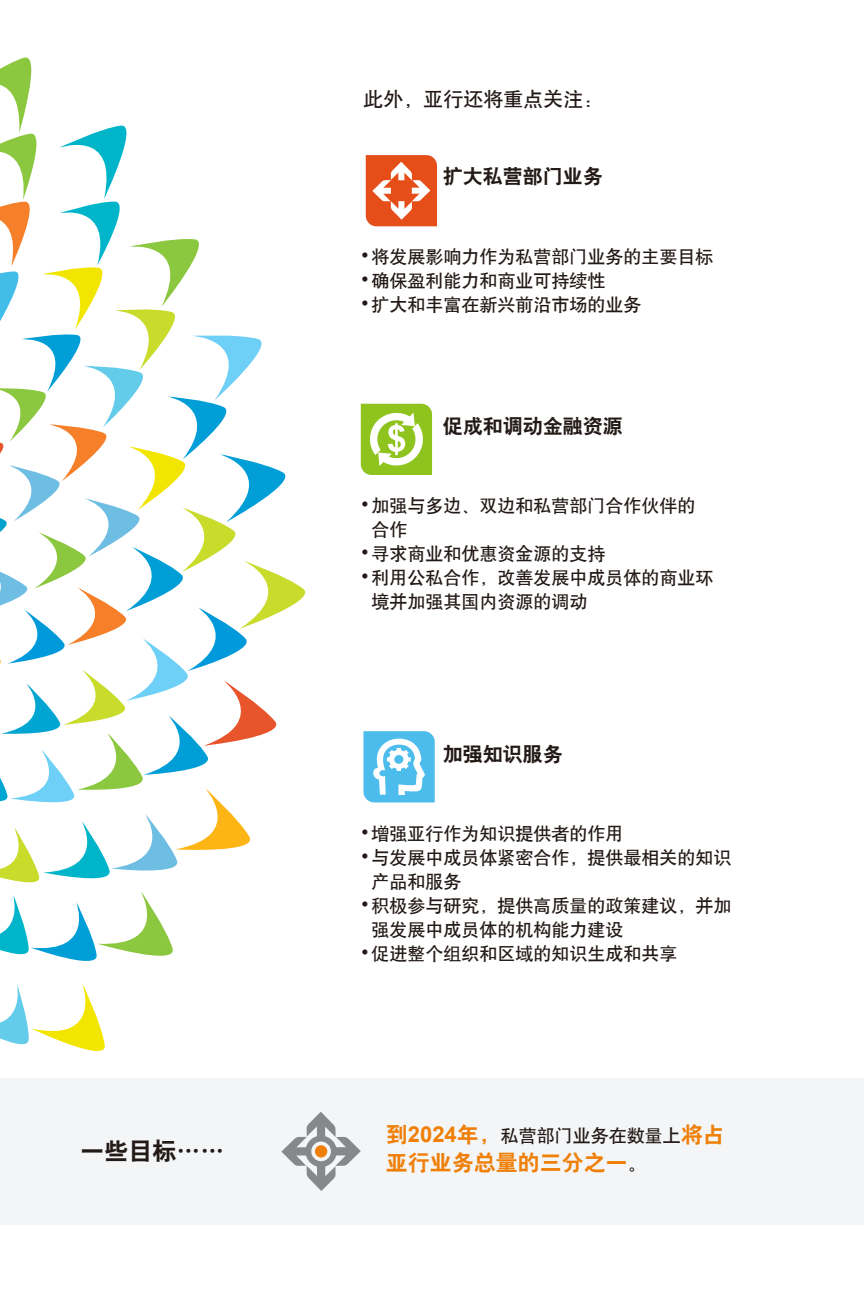
<style>
.page{position:relative;width:864px;height:1296px;background:#fff}
.page>*{position:absolute;margin:0;border:0;box-sizing:border-box;transform-origin:0 0}
.t1{font:24px "H Yb 2 gj";color:#231916}
.t2{font:22px "H Yb 2 gj";color:#ef7f07}
.t3{font:20px "H Yb 2 gj";color:#231916}
.t4{font:20px "H Yb 1 gj";color:#231916}
.t5{font:18px/24px "H Yb 1 gj";color:#231916}
.s1{font-family:"Ideal Sans";font-weight:300;font-size:20px}
.s2{font-family:"H Yb 2 gj";font-size:22px;color:#ef7f07}
.s3{font-family:"Arial";font-weight:700;font-size:22px;color:#ef7f07}
.s4{font-family:"H Yb 1 gj";font-size:18px;color:#231916}
</style>
<div class="page">
<svg style="left:0;top:983px;width:105px;height:68px"></svg>
<svg style="left:0;top:57px;width:306px;height:904px"></svg>
<div style="left:0;top:1078px;width:864px;height:146px;background:#f3f5f6"></div>
<svg style="left:366px;top:155px;width:71px;height:71px"></svg>
<svg style="left:361px;top:404px;width:71px;height:71px"></svg>
<svg style="left:363px;top:731px;width:72px;height:71px"></svg>
<svg style="left:281px;top:1112px;width:80px;height:79px"></svg>
<h1 class="t1" style="left:81px;top:1138px;width:146px">一些目标……</h1>
<p class="t4" style="left:363px;top:89px;width:241px">此外，亚行还将重点关注：</p>
<p class="t3" style="left:443px;top:166px;width:162px">扩大私营部门业务</p>
<p class="t5" style="left:361px;top:245px;width:354px"><span class="s1">•</span> 将发展影响力作为私营部门业务的主要目标</p>
<p class="t5" style="left:361px;top:269px;width:246px"><span class="s1">•</span> 确保盈利能力和商业可持续性</p>
<p class="t5" style="left:361px;top:293px;width:282px"><span class="s1">•</span> 扩大和丰富在新兴前沿市场的业务</p>
<p class="t3" style="left:443px;top:416px;width:182px">促成和调动金融资源</p>
<p class="t5" style="left:371px;top:494px;width:326px;text-indent:-11px"><span class="s1">•</span> 加强与多边、双边和私营部门合作伙伴的合作</p>
<p class="t5" style="left:361px;top:542px;width:246px"><span class="s1">•</span> 寻求商业和优惠资金源的支持</p>
<p class="t5" style="left:371px;top:566px;width:344px;text-indent:-11px"><span class="s1">•</span> 利用公私合作，改善发展中成员体的商业环境并加强其国内资源的调动</p>
<p class="t3" style="left:443px;top:744px;width:122px">加强知识服务</p>
<p class="t5" style="left:361px;top:821px;width:264px"><span class="s1">•</span> 增强亚行作为知识提供者的作用</p>
<p class="t5" style="left:371px;top:845px;width:362px;text-indent:-11px"><span class="s1">•</span> 与发展中成员体紧密合作，提供最相关的知识产品和服务</p>
<p class="t5" style="left:371px;top:893px;width:362px;text-indent:-11px"><span class="s1">•</span> 积极参与研究，提供高质量的政策建议，并加强发展中成员体的机构能力建设</p>
<p class="t5" style="left:361px;top:941px;width:318px"><span class="s1">•</span> 促进整个组织和区域的知识生成和共享</p>
<p class="t5" style="left:386px;top:1123px;width:340px"><span class="s2">到</span><span class="s3">2024</span><span class="s2">年，</span>私营部门业务在数量上<span class="s2">将占</span></p>
<p class="t2" style="left:386px;top:1151px;width:261px">亚行业务总量的三分之一<span class="s4">。</span></p>
</div>
